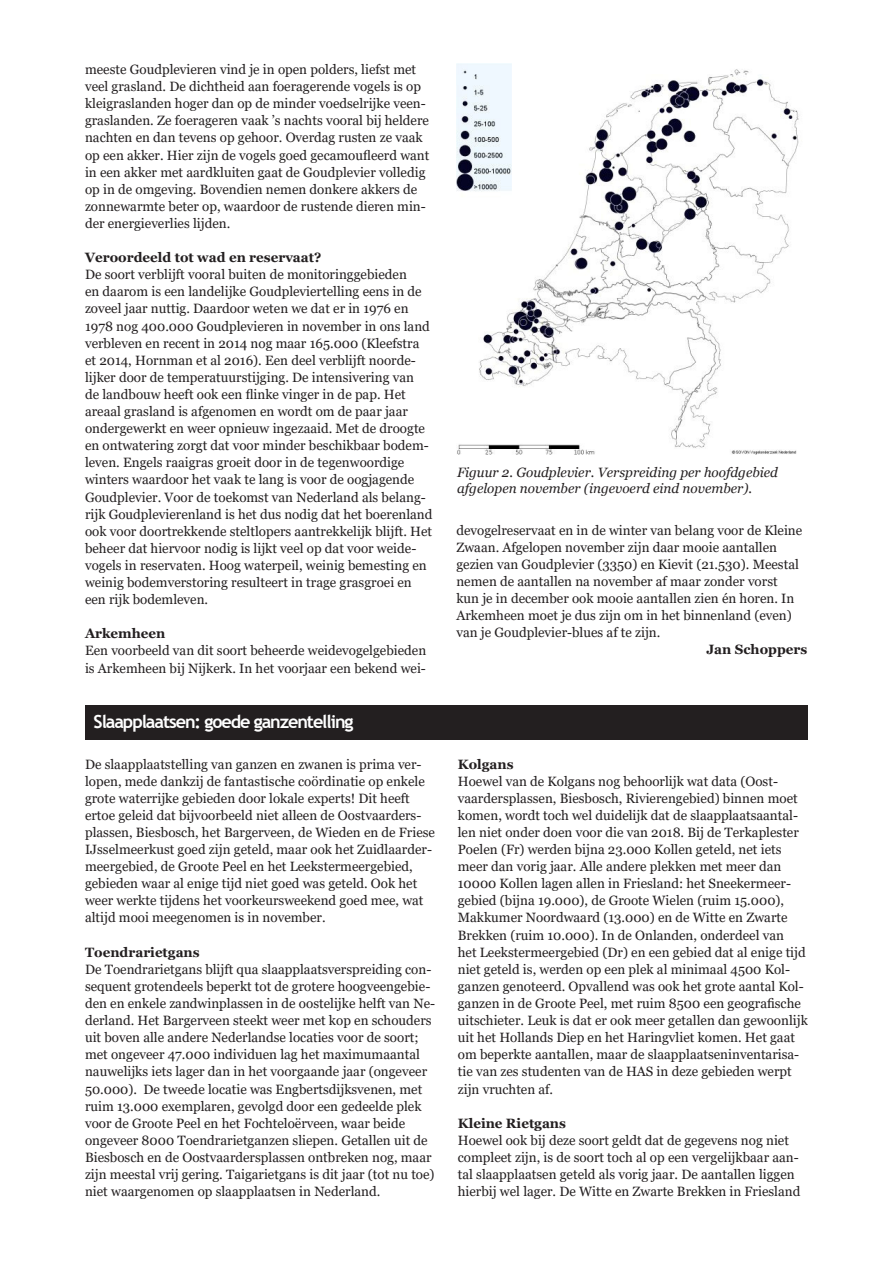
<style>
.page{position:relative;width:893px;height:1263px;background:#fff}
.page>*{position:absolute;margin:0;border:0;box-sizing:border-box;transform-origin:0 0}
.Bijschrift{font:700 18px "Trebuchet MS";letter-spacing:-.06em;color:#fff}
.t1{font:13.5px/17.1px "Georgia";color:#231f20}
.Bijschrift-2{font:italic 13.5px/16.2px "Georgia";color:#231f20}
.t2{font:700 13.5px "Georgia";color:#231f20}
</style>
<div class="page">
<div style="left:85px;top:706px;width:723px;height:34px;background:#231f20"></div>
<img style="left:456px;top:64px;width:343px;height:391px">
<p class="t1" style="left:85px;top:61px;width:346px">meeste Goudplevieren vind je in open polders, liefst met veel grasland. De dichtheid aan foeragerende vogels is op kleigraslanden hoger dan op de minder voedselrijke veen&shy;graslanden. Ze foerageren vaak ’s nachts vooral bij heldere nachten en dan tevens op gehoor. Overdag rusten ze vaak op een akker. Hier zijn de vogels goed gecamoufleerd want in een akker met aardkluiten gaat de Goudplevier volledig op in de omgeving. Bovendien nemen donkere akkers de zonnewarmte beter op, waardoor de rustende dieren min&shy;der energieverlies lijden.</p>
<p class="t2" style="left:85px;top:249px;width:238px">Veroordeeld tot wad en reservaat?</p>
<p class="t1" style="left:85px;top:266px;width:349px">De soort verblijft vooral buiten de monitoringgebieden<br>en daarom is een landelijke Goudpleviertelling eens in de zoveel jaar nuttig. Daardoor weten we dat er in 1976 en 1978 nog 400.000 Goudplevieren in november in ons land verbleven en recent in 2014 nog maar 165.000 (Kleefstra et 2014, Hornman et al 2016). Een deel verblijft noorde&shy;lijker door de temperatuurstijging. De intensivering van<br>de landbouw heeft ook een flinke vinger in de pap. Het areaal grasland is afgenomen en wordt om de paar jaar ondergewerkt en weer opnieuw ingezaaid. Met de droogte en ontwatering zorgt dat voor minder beschikbaar bodem&shy;leven. Engels raaigras groeit door in de tegenwoordige winters waardoor het vaak te lang is voor de oogjagende Goudplevier. Voor de toekomst van Nederland als belang&shy;rijk Goudplevierenland is het dus nodig dat het boerenland ook voor doortrekkende steltlopers aantrekkelijk blijft. Het beheer dat hiervoor nodig is lijkt veel op dat voor weide&shy;vogels in reservaten. Hoog waterpeil, weinig bemesting en weinig bodemverstoring resulteert in trage grasgroei en een rijk bodemleven.</p>
<p class="t2" style="left:85px;top:625px;width:82px">Arkemheen</p>
<p class="t1" style="left:85px;top:642px;width:343px">Een voorbeeld van dit soort beheerde weidevogelgebieden is Arkemheen bij Nijkerk. In het voorjaar een bekend wei-</p>
<p class="Bijschrift" style="left:94px;top:710px;width:262px">Slaapplaatsen: goede ganzentelling</p>
<p class="t1" style="left:85px;top:756px;width:351px">De slaapplaatstelling van ganzen en zwanen is prima ver&shy;lopen, mede dankzij de fantastische coördinatie op enkele grote waterrijke gebieden door lokale experts! Dit heeft ertoe geleid dat bijvoorbeeld niet alleen de Oostvaarders&shy;plassen, Biesbosch, het Bargerveen, de Wieden en de Friese IJsselmeerkust goed zijn geteld, maar ook het Zuidlaarder&shy;meergebied, de Groote Peel en het Leekstermeergebied, gebieden waar al enige tijd niet goed was geteld. Ook het weer werkte tijdens het voorkeursweekend goed mee, wat altijd mooi meegenomen is in november.</p>
<p class="t2" style="left:85px;top:943px;width:116px">Toendrarietgans</p>
<p class="t1" style="left:85px;top:961px;width:352px">De Toendrarietgans blijft qua slaapplaatsverspreiding con&shy;sequent grotendeels beperkt tot de grotere hoogveengebie&shy;den en enkele zandwinplassen in de oostelijke helft van Ne&shy;derland. Het Bargerveen steekt weer met kop en schouders uit boven alle andere Nederlandse locaties voor de soort; met ongeveer 47.000 individuen lag het maximumaantal nauwelijks iets lager dan in het voorgaande jaar (ongeveer 50.000). De tweede locatie was Engbertsdijksvenen, met ruim 13.000 exemplaren, gevolgd door een gedeelde plek voor de Groote Peel en het Fochteloërveen, waar beide ongeveer 8000 Toendrarietganzen sliepen. Getallen uit de Biesbosch en de Oostvaardersplassen ontbreken nog, maar zijn meestal vrij gering. Taigarietgans is dit jaar (tot nu toe) niet waargenomen op slaapplaatsen in Nederland.</p>
<p class="Bijschrift-2" style="left:457px;top:464px;width:322px">Figuur 2. Goudplevier. Verspreiding per hoofdgebied afgelopen november (ingevoerd eind november).</p>
<p class="t1" style="left:456px;top:522px;width:347px">devogelreservaat en in de winter van belang voor de Kleine Zwaan. Afgelopen november zijn daar mooie aantallen gezien van Goudplevier (3350) en Kievit (21.530). Meestal nemen de aantallen na november af maar zonder vorst kun je in december ook mooie aantallen zien én horen. In Arkemheen moet je dus zijn om in het binnenland (even) van je Goudplevier-blues af te zijn.</p>
<p class="t2" style="left:706px;top:641px;width:102px">Jan Schoppers</p>
<p class="t2" style="left:458px;top:755px;width:57px">Kolgans</p>
<p class="t1" style="left:458px;top:773px;width:351px">Hoewel van de Kolgans nog behoorlijk wat data (Oost&shy;vaardersplassen, Biesbosch, Rivierengebied) binnen moet komen, wordt toch wel duidelijk dat de slaapplaatsaantal&shy;len niet onder doen voor die van 2018. Bij de Terkaplester Poelen (Fr) werden bijna 23.000 Kollen geteld, net iets meer dan vorig jaar. Alle andere plekken met meer dan 10000 Kollen lagen allen in Friesland: het Sneekermeer&shy;gebied (bijna 19.000), de Groote Wielen (ruim 15.000), Makkumer Noordwaard (13.000) en de Witte en Zwarte Brekken (ruim 10.000). In de Onlanden, onderdeel van<br>het Leekstermeergebied (Dr) en een gebied dat al enige tijd niet geteld is, werden op een plek al minimaal 4500 Kol&shy;ganzen genoteerd. Opvallend was ook het grote aantal Kol&shy;ganzen in de Groote Peel, met ruim 8500 een geografische uitschieter. Leuk is dat er ook meer getallen dan gewoonlijk uit het Hollands Diep en het Haringvliet komen. Het gaat om beperkte aantallen, maar de slaapplaatseninventarisa&shy;tie van zes studenten van de HAS in deze gebieden werpt zijn vruchten af.</p>
<p class="t2" style="left:458px;top:1114px;width:110px">Kleine Rietgans</p>
<p class="t1" style="left:458px;top:1132px;width:344px">Hoewel ook bij deze soort geldt dat de gegevens nog niet compleet zijn, is de soort toch al op een vergelijkbaar aan&shy;tal slaapplaatsen geteld als vorig jaar. De aantallen liggen hierbij wel lager. De Witte en Zwarte Brekken in Friesland</p>
</div>
